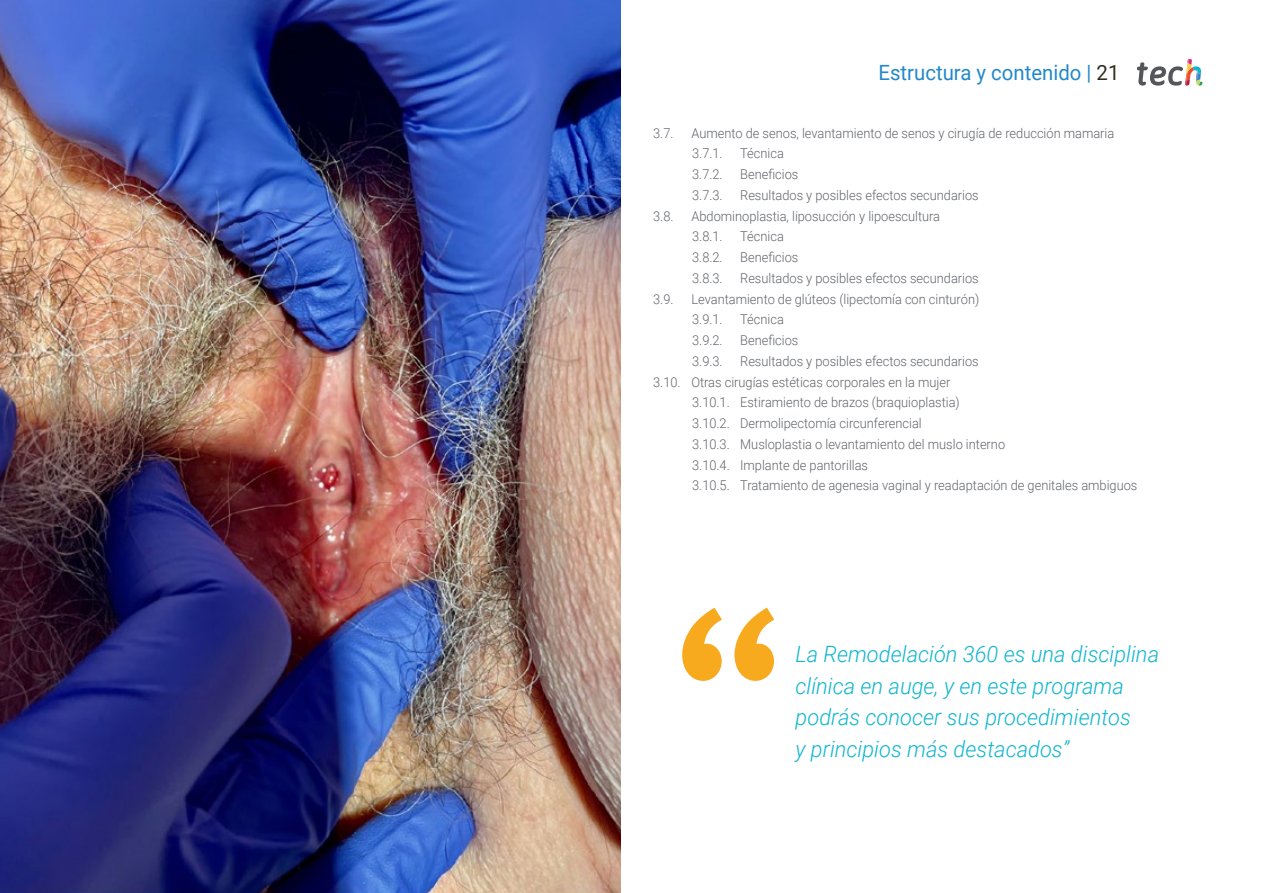
<style>
.page{position:relative;width:1263px;height:893px;background:#fff}
.page>*{position:absolute;margin:0;border:0;box-sizing:border-box;transform-origin:0 0}
.t1{font:italic 300 22.5px/31.5px "Roboto";color:#0fb6cf}
.t2{font:21px "Roboto";color:#2488c9}
.t3{font:300 13.5px/20.7px "Roboto";color:#61646a;scale:.95 1}
.s1{color:#312e20}
</style>
<div class="page">
<img style="left:0;top:0;width:621px;height:893px">
<svg style="left:682px;top:608px;width:92px;height:73px"></svg>
<svg style="left:1137px;top:59px;width:65px;height:27px"></svg>
<h2 class="t2" style="left:878px;top:57px;width:242px">Estructura y contenido | <span class="s1">21</span></h2>
<p class="t3" style="left:653px;top:122px;width:23px">3.7.</p>
<p class="t3" style="left:691px;top:122px;width:447px">Aumento de senos, levantamiento de senos y cirugía de reducción mamaria<br>3.7.1.</p>
<p class="t3" style="left:740px;top:143px;width:47px">Técnica</p>
<p class="t3" style="left:692px;top:164px;width:34px">3.7.2.</p>
<p class="t3" style="left:740px;top:164px;width:63px">Beneficios</p>
<p class="t3" style="left:692px;top:184px;width:34px">3.7.3.</p>
<p class="t3" style="left:740px;top:184px;width:253px">Resultados y posibles efectos secundarios</p>
<p class="t3" style="left:653px;top:205px;width:23px">3.8.</p>
<p class="t3" style="left:691px;top:205px;width:263px">Abdominoplastia, liposucción y lipoescultura<br>3.8.1.</p>
<p class="t3" style="left:740px;top:226px;width:47px">Técnica</p>
<p class="t3" style="left:692px;top:247px;width:34px">3.8.2.</p>
<p class="t3" style="left:740px;top:247px;width:63px">Beneficios</p>
<p class="t3" style="left:692px;top:267px;width:34px">3.8.3.</p>
<p class="t3" style="left:740px;top:267px;width:253px">Resultados y posibles efectos secundarios</p>
<p class="t3" style="left:653px;top:288px;width:23px">3.9.</p>
<p class="t3" style="left:691px;top:288px;width:304px">Levantamiento de glúteos (lipectomía con cinturón)<br>3.9.1.</p>
<p class="t3" style="left:740px;top:309px;width:47px">Técnica</p>
<p class="t3" style="left:692px;top:330px;width:34px">3.9.2.</p>
<p class="t3" style="left:740px;top:330px;width:63px">Beneficios</p>
<p class="t3" style="left:692px;top:350px;width:34px">3.9.3.</p>
<p class="t3" style="left:653px;top:350px;width:344px;text-indent:87px">Resultados y posibles efectos secundarios<br>3.10. Otras cirugías estéticas corporales en la mujer</p>
<p class="t3" style="left:692px;top:392px;width:470px">3.10.1. Estiramiento de brazos (braquioplastia)<br>3.10.2. Dermolipectomía circunferencial<br>3.10.3. Musloplastia o levantamiento del muslo interno<br>3.10.4. Implante de pantorillas<br>3.10.5. Tratamiento de agenesia vaginal y readaptación de genitales ambiguos</p>
<h1 class="t1" style="left:795px;top:638px;width:365px">La Remodelación 360 es una disciplina clínica en auge, y en este programa podrás conocer sus procedimientos<br>y principios más destacados”</h1>
</div>
